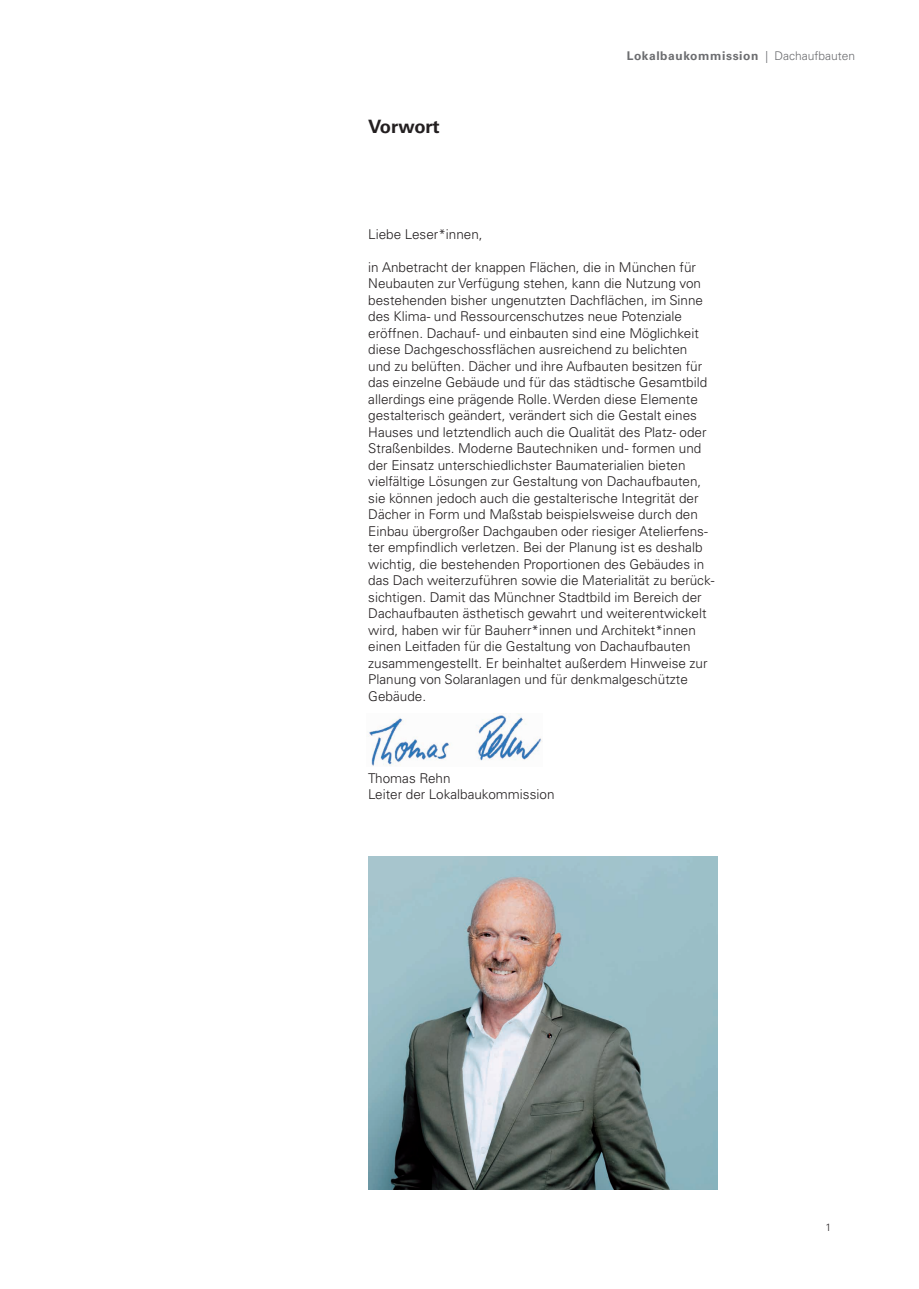
<style>
.page{position:relative;width:919px;height:1289px;background:#fff}
.page>*{position:absolute;margin:0;border:0;box-sizing:border-box;transform-origin:0 0}
.t1{font:700 18.45px "Univers LT Pro 65";letter-spacing:-.01em;color:#231f20}
.t2{font:300 13.5px/16.5px "Univers LT Pro 45";color:#231f20}
.t3{font:700 12px "Univers LT Pro 65";letter-spacing:.05em;color:#6c6d70}
.t4{font:300 10.5px "Univers LT Pro 45";color:#231f20}
.s1{font-family:"Univers LT Pro 45";font-weight:300}
</style>
<div class="page">
<img style="left:369px;top:713px;width:173px;height:53px">
<img style="left:368px;top:856px;width:349px;height:333px">
<h1 class="t1" style="left:368px;top:115px;width:73px">Vorwort</h1>
<p class="t3" style="left:626px;top:48px;width:230px">Lokalbaukommission <span class="s1">| Dachaufbauten</span></p>
<p class="t2" style="left:368px;top:226px;width:116px">Liebe Leser*innen,</p>
<p class="t2" style="left:368px;top:259px;width:348px">in Anbetracht der knappen Flächen, die in München für Neubauten zur Verfügung stehen, kann die Nutzung von bestehenden bisher ungenutzten Dachflächen, im Sinne des Klima- und Ressourcenschutzes neue Potenziale eröffnen. Dachauf- und einbauten sind eine Möglichkeit diese Dachgeschossflächen ausreichend zu belichten<br>und zu belüften. Dächer und ihre Aufbauten besitzen für das einzelne Gebäude und für das städtische Gesamtbild allerdings eine prägende Rolle. Werden diese Elemente gestalterisch geändert, verändert sich die Gestalt eines Hauses und letztendlich auch die Qualität des Platz- oder Straßenbildes. Moderne Bautechniken und - formen und der Einsatz unterschiedlichster Baumaterialien bieten vielfältige Lösungen zur Gestaltung von Dachaufbauten, sie können jedoch auch die gestalterische Integrität der Dächer in Form und Maßstab beispielsweise durch den Einbau übergroßer Dachgauben oder riesiger Atelierfens&shy;ter empfindlich verletzen. Bei der Planung ist es deshalb wichtig, die bestehenden Proportionen des Gebäudes in das Dach weiterzuführen sowie die Materialität zu berück&shy;sichtigen. Damit das Münchner Stadtbild im Bereich der Dachaufbauten ästhetisch gewahrt und weiterentwickelt wird, haben wir für Bauherr*innen und Architekt*innen einen Leitfaden für die Gestaltung von Dachaufbauten zusammengestellt. Er beinhaltet außerdem Hinweise zur Planung von Solaranlagen und für denkmalgeschützte Gebäude.</p>
<p class="t2" style="left:368px;top:769px;width:188px">Thomas Rehn<br>Leiter der Lokalbaukommission</p>
<p class="t4" style="left:825px;top:1221px;width:7px">1</p>
</div>
